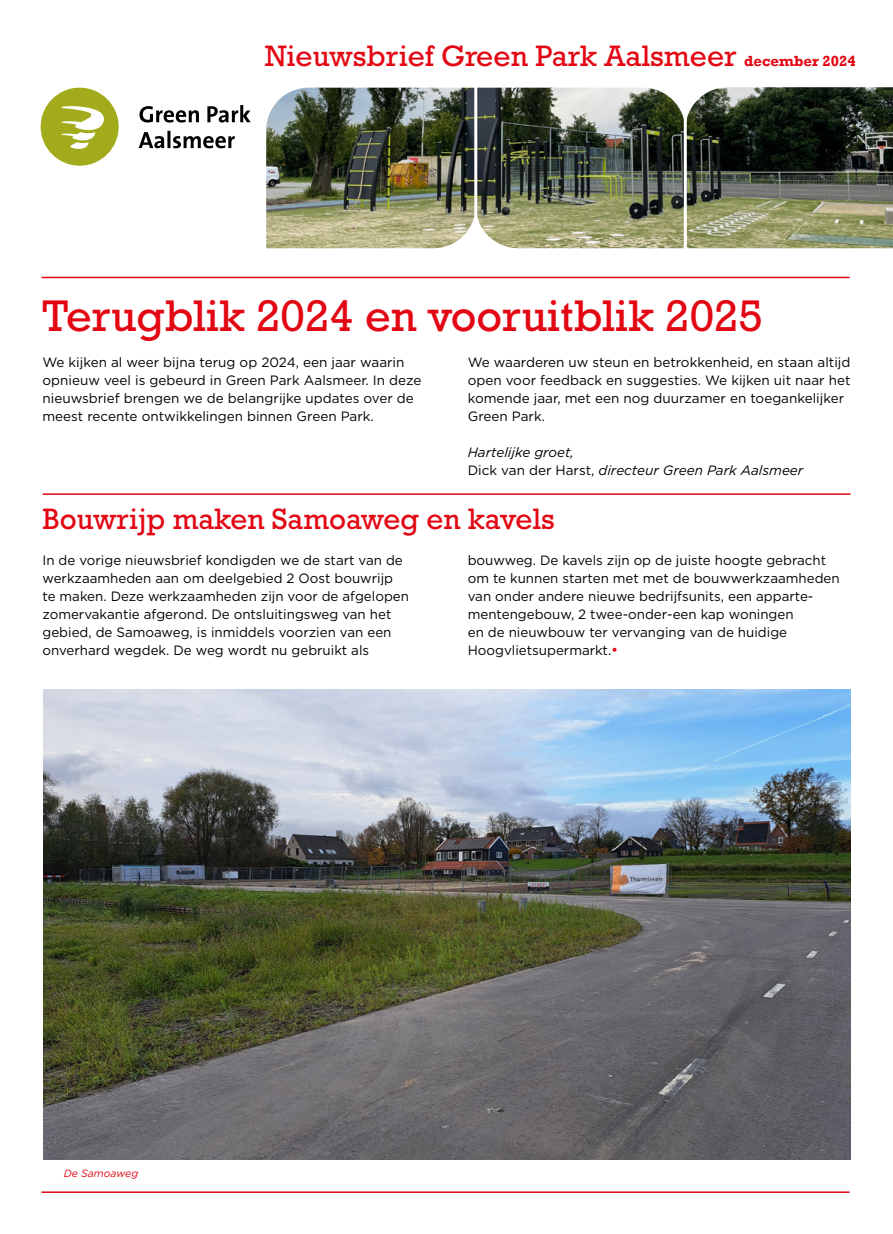
<style>
.page{position:relative;width:893px;height:1234px;background:#fff}
.page>*{position:absolute;margin:0;border:0;box-sizing:border-box;transform-origin:0 0}
.t1{font:45px "Rockwell Std";color:#e30613}
.t2{font:30px "Rockwell Std";color:#e30613}
.t3{font:13.5px/18px "Gotham";color:#000}
.t4{font:italic 13.5px/18px "Gotham";color:#000}
.t5{font:italic 10.5px "Gotham";color:#e30613}
.s1{font-family:"Rockwell";font-weight:700;font-size:15px}
.s2{font-style:normal}
.s3{font-size:15px;color:#e30613}
</style>
<div class="page">
<img style="left:266px;top:87px;width:627px;height:161px">
<hr style="left:474px;top:79px;width:3px;height:176px;background:#fff">
<hr style="left:684px;top:79px;width:3px;height:176px;background:#fff">
<svg style="left:138px;top:105px;width:113px;height:43px"></svg>
<svg style="left:41px;top:88px;width:78px;height:78px"></svg>
<hr style="left:42px;top:1191px;width:807px;height:1px;background:#e30613">
<hr style="left:42px;top:277px;width:807px;height:1px;background:#e30613">
<hr style="left:43px;top:493px;width:807px;height:2px;background:#e30613">
<img style="left:44px;top:689px;width:806px;height:470px">
<h2 class="t2" style="left:265px;top:38px;width:592px">Nieuwsbrief Green Park Aalsmeer <span class="s1">december 2024</span></h2>
<h1 class="t1" style="left:43px;top:289px;width:722px">Terugblik 2024 en vooruitblik 2025</h1>
<p class="t3" style="left:43px;top:352px;width:380px">We kijken al weer bijna terug op 2024, een jaar waarin opnieuw veel is gebeurd in Green Park Aalsmeer. In deze nieuwsbrief brengen we de belangrijke updates over de meest recente ontwikkelingen binnen Green Park.</p>
<p class="t3" style="left:468px;top:352px;width:384px">We waarderen uw steun en betrokkenheid, en staan altijd open voor feedback en suggesties. We kijken uit naar het komende jaar, met een nog duurzamer en toegankelijker Green Park.</p>
<p class="t4" style="left:468px;top:442px;width:337px">Hartelijke groet,<br><span class="s2">Dick van der Harst,</span> directeur Green Park Aalsmeer</p>
<h2 class="t2" style="left:43px;top:501px;width:514px">Bouwrijp maken Samoaweg en kavels</h2>
<p class="t3" style="left:43px;top:550px;width:368px">In de vorige nieuwsbrief kondigden we de start van de werkzaamheden aan om deelgebied 2 Oost bouwrijp te maken. Deze werkzaamheden zijn voor de afgelopen zomervakantie afgerond. De ontsluitingsweg van het gebied, de Samoaweg, is inmiddels voorzien van een onverhard wegdek. De weg wordt nu gebruikt als</p>
<p class="t3" style="left:468px;top:550px;width:373px">bouwweg. De kavels zijn op de juiste hoogte gebracht om te kunnen starten met met de bouwwerkzaamheden van onder andere nieuwe bedrijfsunits, een apparte&shy;mentengebouw, 2 twee-onder-een kap woningen<br>en de nieuwbouw ter vervanging van de huidige Hoogvlietsupermarkt.<span class="s3">•</span></p>
<p class="t5" style="left:64px;top:1166px;width:76px">De Samoaweg</p>
</div>
